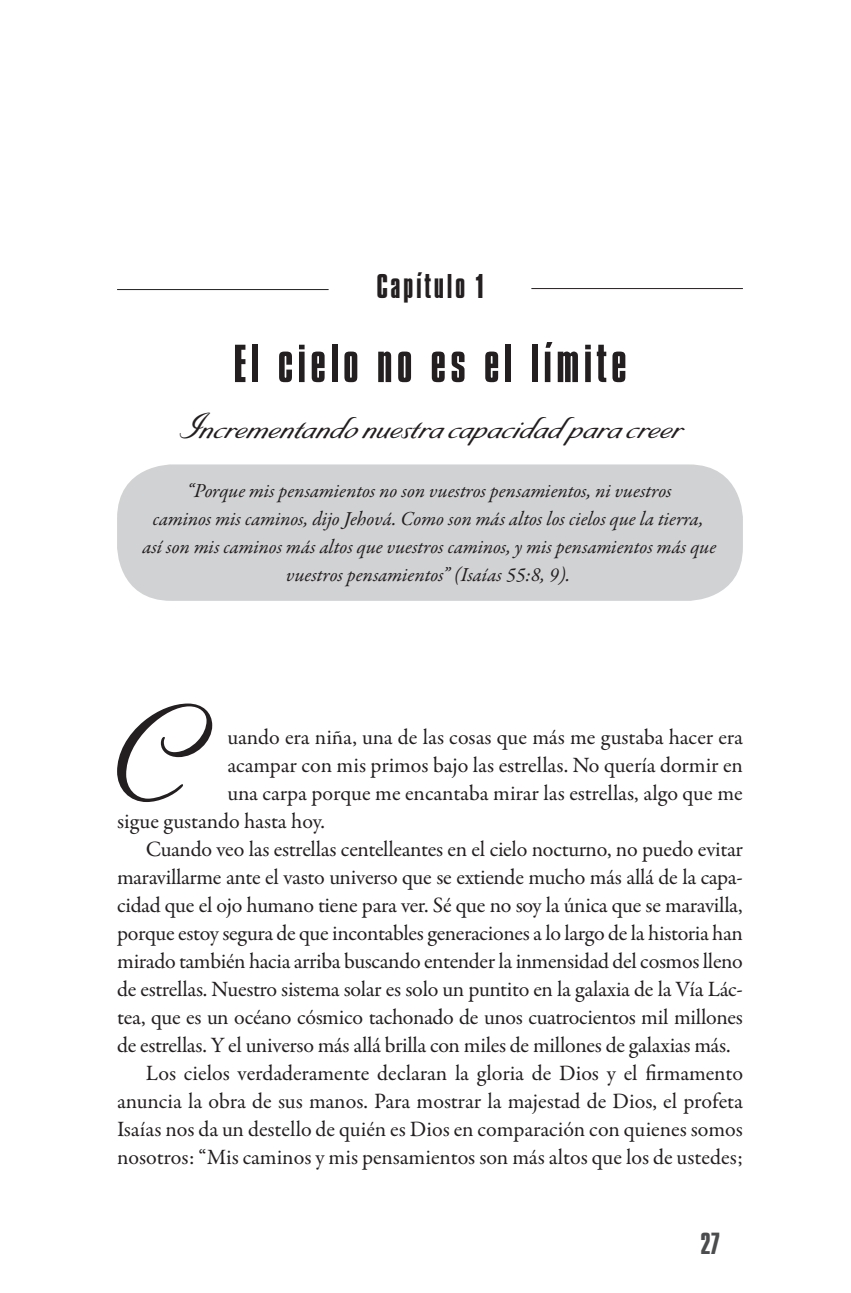
<style>
.page{position:relative;width:851px;height:1293px;background:#fff}
.page>*{position:absolute;margin:0;border:0;box-sizing:border-box;transform-origin:0 0}
.t1{font:500 142.2px "Byron";color:#231f20}
.t2{font:56px "Compacta Plain";letter-spacing:.07em;color:#231f20}
.t3{font:500 38px "Byron";color:#231f20}
.t4{font:36px "Compacta Plain";letter-spacing:.07em;color:#231f20}
.t5{font:32px "Compacta Plain";color:#4b4c4d}
.t6{font:22px "Garamond Premr Pro";letter-spacing:-.01em;color:#231f20}
.t7{font:italic 20px/28px "Garamond Premr Pro";color:#231f20;text-align:center}
</style>
<div class="page">
<hr style="left:531px;top:288px;width:211px;height:1px;background:#231f20">
<hr style="left:117px;top:289px;width:211px;height:1px;background:#231f20">
<div style="left:117px;top:464px;width:625px;height:137px;background:#d1d2d4;border-radius:54px"></div>
<h3 class="t4" style="left:376px;top:267px;width:109px">Capítulo 1</h3>
<h2 class="t2" style="left:233px;top:333px;width:395px">El cielo no es el límite</h2>
<h3 class="t3" style="left:178px;top:399px;width:504px">Incrementando nuestra capacidad para creer</h3>
<p class="t7" style="left:142px;top:478px;width:575px">“Porque mis pensamientos no son vuestros pensamientos, ni vuestros<br>caminos mis caminos, dijo Jehová. Como son más altos los cielos que la tierra, así son mis caminos más altos que vuestros caminos, y mis pensamientos más que vuestros pensamientos” (Isaías 55:8, 9).</p>
<h1 class="t1" style="left:106px;top:655px;width:81px">C</h1>
<p class="t6" style="left:227px;top:724px;width:517px">uando era niña, una de las cosas que más me gustaba hacer era</p>
<p class="t6" style="left:227px;top:752px;width:517px">acampar con mis primos bajo las estrellas. No quería dormir en</p>
<p class="t6" style="left:227px;top:780px;width:517px">una carpa porque me encantaba mirar las estrellas, algo que me</p>
<p class="t6" style="left:117px;top:808px;width:209px">sigue gustando hasta hoy.</p>
<p class="t6" style="left:146px;top:836px;width:598px">Cuando veo las estrellas centelleantes en el cielo nocturno, no puedo evitar</p>
<p class="t6" style="left:117px;top:864px;width:627px">maravillarme ante el vasto universo que se extiende mucho más allá de la capa-</p>
<p class="t6" style="left:117px;top:892px;width:627px">cidad que el ojo humano tiene para ver. Sé que no soy la única que se maravilla,</p>
<p class="t6" style="left:117px;top:920px;width:627px">porque estoy segura de que incontables generaciones a lo largo de la historia han</p>
<p class="t6" style="left:117px;top:948px;width:627px">mirado también hacia arriba buscando entender la inmensidad del cosmos lleno</p>
<p class="t6" style="left:117px;top:976px;width:627px">de estrellas. Nuestro sistema solar es solo un puntito en la galaxia de la Vía Lác-</p>
<p class="t6" style="left:117px;top:1004px;width:627px">tea, que es un océano cósmico tachonado de unos cuatrocientos mil millones</p>
<p class="t6" style="left:117px;top:1032px;width:615px">de estrellas. Y el universo más allá brilla con miles de millones de galaxias más.</p>
<p class="t6" style="left:146px;top:1060px;width:598px">Los cielos verdaderamente declaran la gloria de Dios y el firmamento</p>
<p class="t6" style="left:117px;top:1088px;width:627px">anuncia la obra de sus manos. Para mostrar la majestad de Dios, el profeta</p>
<p class="t6" style="left:117px;top:1116px;width:627px">Isaías nos da un destello de quién es Dios en comparación con quienes somos</p>
<p class="t6" style="left:117px;top:1144px;width:627px">nosotros: “Mis caminos y mis pensamientos son más altos que los de ustedes;</p>
<h3 class="t5" style="left:700px;top:1225px;width:21px">27</h3>
</div>
